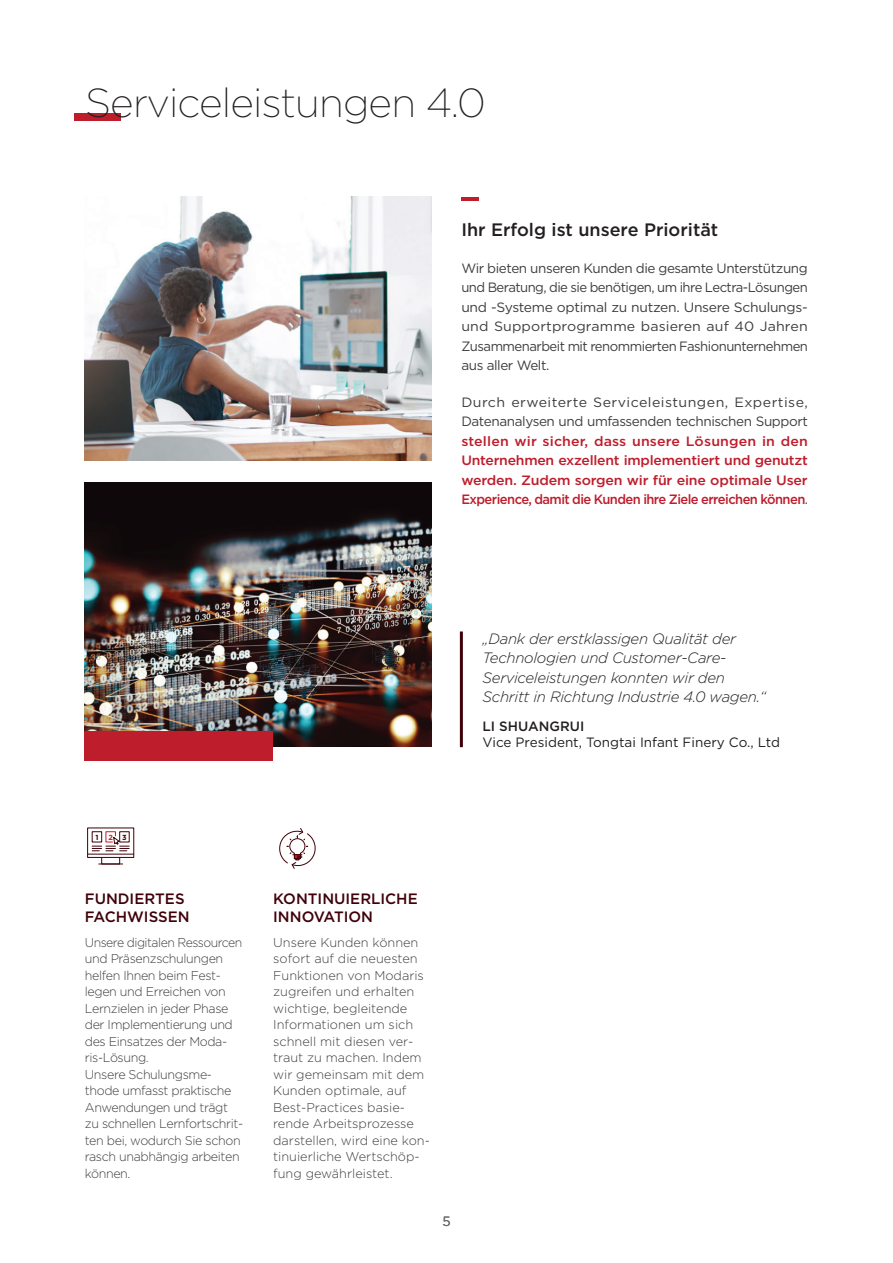
<style>
.page{position:relative;width:893px;height:1263px;background:#fff}
.page>*{position:absolute;margin:0;border:0;box-sizing:border-box;transform-origin:0 0}
.t1{font:200 40.5px "Gotham";letter-spacing:-.02em;color:#231f20}
.t2{font:500 18px "Gotham";color:#231f20}
.t3{font:italic 300 15px/19.5px "Gotham";letter-spacing:-.02em;color:#231f20}
.t4{font:500 15px/18px "Gotham";color:#3f0009}
.t5{font:13.5px/19.5px "Gotham";letter-spacing:-.03em;color:#3e3e3f;text-align:justify}
.t6{font:500 13.5px/19.5px "Gotham";letter-spacing:-.04em;color:#be1d2c;text-align:justify;scale:1.05 1}
.t7{font:13.5px/19.5px "Gotham";letter-spacing:-.03em;color:#3e3e3f;scale:1.05 1}
.t8{font:13.5px "Gotham";color:#231f20}
.t9{font:500 13.5px "Gotham";color:#231f20}
.t10{font:13.5px "Gotham";color:#69696c}
.t11{font:300 12.75px/16.5px "Gotham";letter-spacing:-.03em;color:#3e3e3f;scale:.96 1}
.t12{font:300 12.75px/16.5px "Gotham";color:#3e3e3f}
.t13{font:700 7.35px "Gotham";color:#3f0009}
.t14{font:700 7.35px "Gotham";color:#c01f2e}
.s1{font-weight:400;color:#3e3e3f}
</style>
<div class="page">
<hr style="left:461px;top:197px;width:18px;height:3px;background:#be1d2c">
<div style="left:87px;top:827px;width:47px;height:31px;border:1px solid #3f0009"></div>
<div style="left:101px;top:857px;width:19px;height:7px;border:1px solid #3f0009"></div>
<svg style="left:99px;top:863px;width:24px;height:1px"></svg>
<hr style="left:88px;top:854px;width:46px;height:1px;background:#3f0009">
<svg style="left:92px;top:831px;width:37px;height:20px"></svg>
<svg style="left:279px;top:828px;width:37px;height:41px"></svg>
<div style="left:74px;top:114px;width:47px;height:7px;background:#be1d2c"></div>
<img style="left:85px;top:197px;width:346px;height:264px">
<img style="left:85px;top:483px;width:346px;height:263px">
<div style="left:85px;top:731px;width:188px;height:30px;background:#be1d2c"></div>
<hr style="left:460px;top:631px;width:3px;height:116px;background:#3f0009">
<h1 class="t1" style="left:85px;top:78px;width:402px">Serviceleistungen 4.0</h1>
<h2 class="t2" style="left:461px;top:218px;width:258px">Ihr Erfolg ist unsere Priorität</h2>
<p class="t5" style="left:461px;top:258px;width:348px">Wir bieten unseren Kunden die gesamte Unterstützung und Beratung, die sie benötigen, um ihre Lectra-Lösungen und -Systeme optimal zu nutzen. Unsere Schulungs&shy;und Supportprogramme basieren auf 40 Jahren Zusammenarbeit mit renommierten Fashionunternehmen aus aller Welt.</p>
<p class="t7" style="left:461px;top:392px;width:332px">Durch erweiterte Serviceleistungen, Expertise,<br>Datenanalysen und umfassenden technischen Support</p>
<p class="t6" style="left:461px;top:431px;width:332px">stellen wir sicher, dass unsere Lösungen in den Unternehmen exzellent implementiert und genutzt werden. Zudem sorgen wir für eine optimale User Experience, damit die Kunden ihre Ziele erreichen können<span class="s1">.</span></p>
<p class="t3" style="left:483px;top:628px;width:285px">„Dank der erstklassigen Qualität der Technologien und Customer-Care-Serviceleistungen konnten wir den Schritt in Richtung Industrie 4.0 wagen.“</p>
<p class="t9" style="left:483px;top:717px;width:103px">LI SHUANGRUI</p>
<p class="t8" style="left:483px;top:734px;width:299px">Vice President, Tongtai Infant Finery Co., Ltd</p>
<p class="t13" style="left:95px;top:832px;width:5px">1</p>
<p class="t14" style="left:109px;top:832px;width:6px">2</p>
<p class="t13" style="left:122px;top:832px;width:6px">3</p>
<p class="t4" style="left:85px;top:889px;width:106px">FUNDIERTES<br>FACHWISSEN</p>
<p class="t11" style="left:85px;top:933px;width:166px">Unsere digitalen Ressourcen und Präsenzschulungen helfen Ihnen beim Fest&shy;legen und Erreichen von<br>Lernzielen in jeder Phase der Implementierung und des Einsatzes der Moda&shy;ris-Lösung.<br>Unsere Schulungsme&shy;thode umfasst praktische<br>Anwendungen und trägt zu schnellen Lernfortschrit&shy;ten bei, wodurch Sie schon rasch unabhängig arbeiten können.</p>
<p class="t4" style="left:273px;top:889px;width:146px">KONTINUIERLICHE<br>INNOVATION</p>
<p class="t12" style="left:273px;top:933px;width:158px">Unsere Kunden können sofort auf die neuesten<br>Funktionen von Modaris zugreifen und erhalten wichtige, begleitende<br>Informationen um sich schnell mit diesen ver&shy;traut zu machen. Indem wir gemeinsam mit dem<br>Kunden optimale, auf<br>Best-Practices basie&shy;rende Arbeitsprozesse darstellen, wird eine kon&shy;tinuierliche Wertschöp&shy;fung gewährleistet.</p>
<p class="t10" style="left:442px;top:1212px;width:10px">5</p>
</div>
